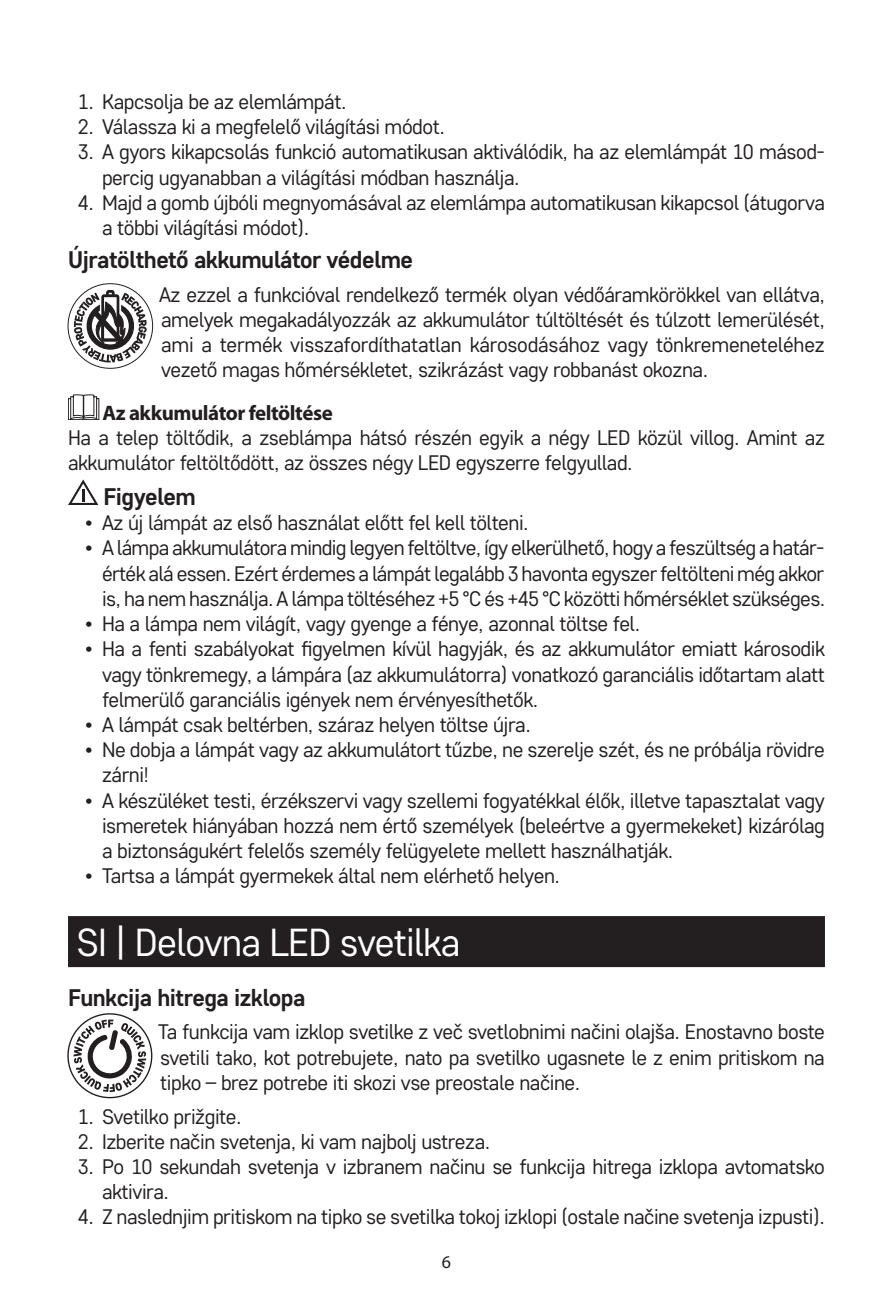
<style>
.page{position:relative;width:893px;height:1302px;background:#fff}
.page>*{position:absolute;margin:0;border:0;box-sizing:border-box;transform-origin:0 0}
.t1{font:39px "Core Sans D35";letter-spacing:-.02em;color:#fff}
.t2{font:700 24px "Core Sans D55";letter-spacing:-.02em;color:#231f20}
.t3{font:21px/25.2px "Core Sans D35";letter-spacing:-.02em;color:#231f20}
.t4{font:700 21px "Myriad Pro";letter-spacing:-.02em;color:#231f20}
.t5{font:18px "Myriad Pro";color:#231f20}
</style>
<div class="page">
<div style="left:68px;top:915px;width:757px;height:51px;background:#231f20"></div>
<svg style="left:68px;top:284px;width:85px;height:84px"></svg>
<svg style="left:74px;top:290px;width:73px;height:72px"></svg>
<svg style="left:68px;top:394px;width:31px;height:26px"></svg>
<svg style="left:68px;top:479px;width:30px;height:26px"></svg>
<svg style="left:68px;top:1013px;width:84px;height:84px"></svg>
<svg style="left:73px;top:1019px;width:73px;height:72px"></svg>
<p class="t3" style="left:78px;top:88px;width:270px">1. Kapcsolja be az elemlámpát.</p>
<p class="t3" style="left:78px;top:113px;width:368px">2. Válassza ki a megfelelő világítási módot.</p>
<p class="t3" style="left:102px;top:139px;width:724px;text-indent:-24px">3. A gyors kikapcsolás funkció automatikusan aktiválódik, ha az elemlámpát 10 másod&shy;percig ugyanabban a világítási módban használja.</p>
<p class="t3" style="left:102px;top:189px;width:724px;text-indent:-24px">4. Majd a gomb újbóli megnyomásával az elemlámpa automatikusan kikapcsol (átugorva a többi világítási módot).</p>
<p class="t2" style="left:68px;top:244px;width:347px">Újratölthető akkumulátor védelme</p>
<p class="t3" style="left:159px;top:281px;width:667px;text-align:justify">Az ezzel a funkcióval rendelkező termék olyan védőáramkörökkel van ellátva, amelyek megakadályozzák az akkumulátor túltöltését és túlzott lemerülését, ami a termék visszafordíthatatlan károsodásához vagy tönkremeneteléhez vezető magas hőmérsékletet, szikrázást vagy robbanást okozna.</p>
<p class="t4" style="left:103px;top:399px;width:232px">Az akkumulátor feltöltése</p>
<p class="t3" style="left:68px;top:424px;width:758px">Ha a telep töltődik, a zseblámpa hátsó részén egyik a négy LED közül villog. Amint az akkumulátor feltöltődött, az összes négy LED egyszerre felgyullad.</p>
<p class="t2" style="left:104px;top:481px;width:94px">Figyelem</p>
<p class="t3" style="left:85px;top:509px;width:445px">• Az új lámpát az első használat előtt fel kell tölteni.</p>
<p class="t3" style="left:102px;top:534px;width:725px;text-align:justify;text-indent:-17px">• A lámpa akkumulátora mindig legyen feltöltve, így elkerülhető, hogy a feszültség a határ&shy;érték alá essen. Ezért érdemes a lámpát legalább 3 havonta egyszer feltölteni még akkor is, ha nem használja. A lámpa töltéséhez +5 °C és +45 °C közötti hőmérséklet szükséges.</p>
<p class="t3" style="left:85px;top:610px;width:557px">• Ha a lámpa nem világít, vagy gyenge a fénye, azonnal töltse fel.</p>
<p class="t3" style="left:102px;top:635px;width:724px;text-align:justify;text-indent:-17px">• Ha a fenti szabályokat figyelmen kívül hagyják, és az akkumulátor emiatt károsodik vagy tönkremegy, a lámpára (az akkumulátorra) vonatkozó garanciális időtartam alatt felmerülő garanciális igények nem érvényesíthetők.</p>
<p class="t3" style="left:85px;top:711px;width:447px">• A lámpát csak beltérben, száraz helyen töltse újra.</p>
<p class="t3" style="left:102px;top:736px;width:724px;text-indent:-17px">• Ne dobja a lámpát vagy az akkumulátort tűzbe, ne szerelje szét, és ne próbálja rövidre zárni!</p>
<p class="t3" style="left:102px;top:786px;width:724px;text-align:justify;text-indent:-17px">• A készüléket testi, érzékszervi vagy szellemi fogyatékkal élők, illetve tapasztalat vagy ismeretek hiányában hozzá nem értő személyek (beleértve a gyermekeket) kizárólag a biztonságukért felelős személy felügyelete mellett használhatják.</p>
<p class="t3" style="left:85px;top:862px;width:476px">• Tartsa a lámpát gyermekek által nem elérhető helyen.</p>
<h1 class="t1" style="left:77px;top:916px;width:385px">SI | Delovna LED svetilka</h1>
<p class="t2" style="left:68px;top:981px;width:239px">Funkcija hitrega izklopa</p>
<p class="t3" style="left:158px;top:1018px;width:668px;text-align:justify">Ta funkcija vam izklop svetilke z več svetlobnimi načini olajša. Enostavno boste svetili tako, kot potrebujete, nato pa svetilko ugasnete le z enim pritiskom na tipko – brez potrebe iti skozi vse preostale načine.</p>
<p class="t3" style="left:78px;top:1102px;width:165px">1. Svetilko prižgite.</p>
<p class="t3" style="left:78px;top:1127px;width:414px">2. Izberite način svetenja, ki vam najbolj ustreza.</p>
<p class="t3" style="left:102px;top:1153px;width:724px;text-indent:-24px">3. Po 10 sekundah svetenja v izbranem načinu se funkcija hitrega izklopa avtomatsko aktivira.</p>
<p class="t3" style="left:78px;top:1203px;width:749px">4. Z naslednjim pritiskom na tipko se svetilka tokoj izklopi (ostale načine svetenja izpusti).</p>
<p class="t5" style="left:442px;top:1250px;width:11px">6</p>
</div>
